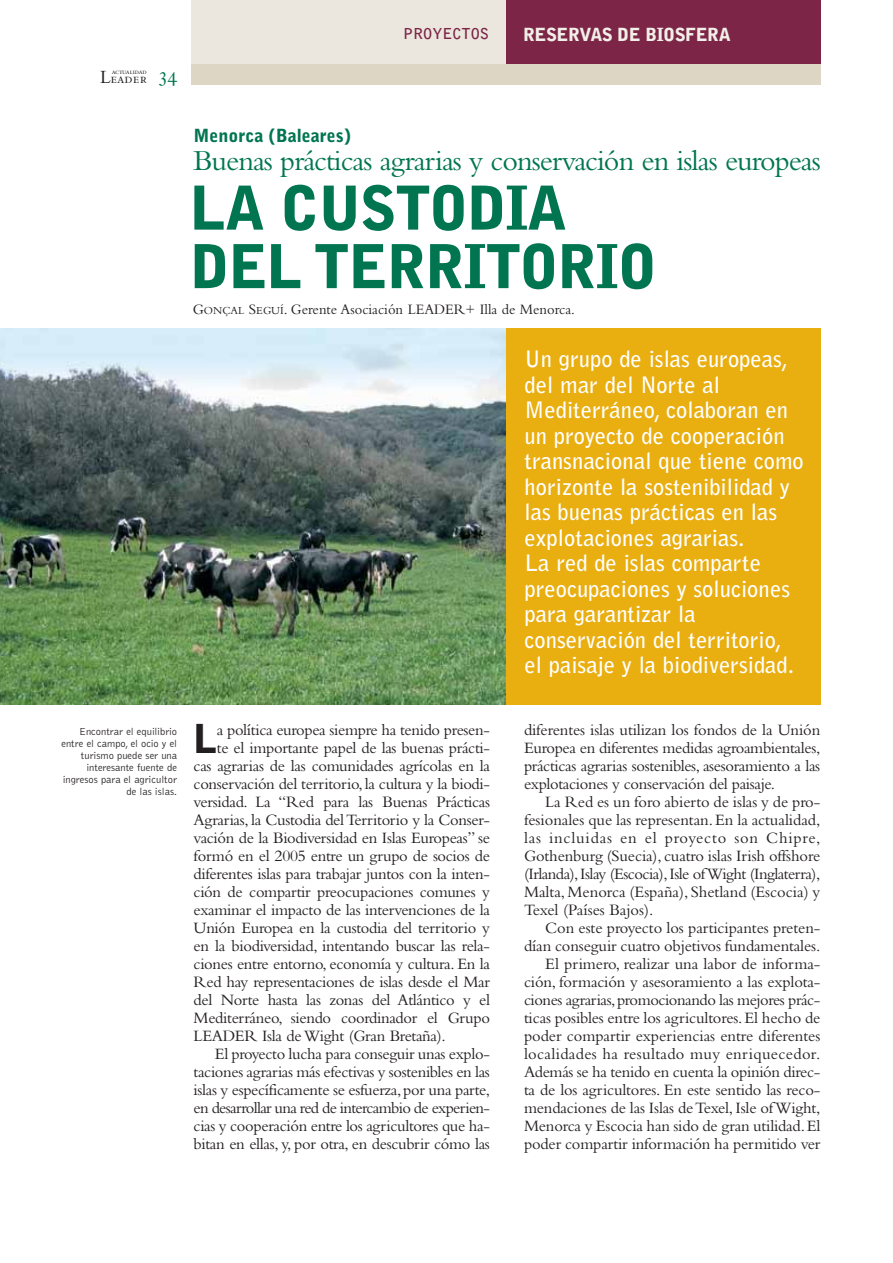
<style>
.page{position:relative;width:893px;height:1263px;background:#fff}
.page>*{position:absolute;margin:0;border:0;box-sizing:border-box;transform-origin:0 0}
.t1{font:900 60px/58.5px "Bell Gothic";letter-spacing:-.03em;color:#007550}
.t2{font:900 39.6px "Bell Gothic";color:#231f20}
.t3{font:30px "Bembo";letter-spacing:-.03em;color:#007550}
.t4{font:700 22.5px/25.5px "Bell Gothic";color:#fff}
.t5{font:22.5px "Bembo SC";color:#007550}
.t6{font:900 18px "Bell Gothic";letter-spacing:-.03em;color:#f2efe8}
.t7{font:900 18px "Bell Gothic";color:#007550}
.t8{font:16.5px/18px "Bembo";letter-spacing:-.02em;color:#231f20;text-align:justify}
.t9{font:16.5px "Bembo";letter-spacing:-.04em;color:#231f20}
.t10{font:15px "Bembo";color:#231f20}
.t11{font:700 15px "Bell Gothic";color:#7c2547}
.t12{font:14.25px "Bembo SC";letter-spacing:.015em;color:#231f20}
.t13{font:300 10.5px/12px "Bell Gothic";color:#231f20;text-align:right}
.t14{font:7.5px "Bembo SC";letter-spacing:-.04em;color:#231f20}
.s1{font-size:19.5px}
.s2{font-size:11.25px}
</style>
<div class="page">
<div style="left:506px;top:328px;width:315px;height:376px;background:#e9ae10"></div>
<div style="left:191px;top:64px;width:630px;height:21px;background:#ded6c5"></div>
<div style="left:191px;top:0;width:315px;height:64px;background:#ece7de"></div>
<div style="left:506px;top:0;width:314px;height:64px;background:#7c2547"></div>
<img style="left:0;top:328px;width:506px;height:376px">
<p class="t14" style="left:112px;top:69px;width:36px">actualidad</p>
<p class="t12" style="left:100px;top:74px;width:48px"><span class="s1">L</span>eader</p>
<h3 class="t5" style="left:158px;top:67px;width:22px">34</h3>
<p class="t11" style="left:403px;top:28px;width:87px">PROYECTOS</p>
<p class="t6" style="left:523px;top:27px;width:209px">RESERVAS DE BIOSFERA</p>
<p class="t7" style="left:193px;top:129px;width:159px">Menorca (Baleares)</p>
<h3 class="t3" style="left:193px;top:150px;width:629px">Buenas prácticas agrarias y conservación en islas europeas</h3>
<h1 class="t1" style="left:190px;top:184px;width:469px">LA CUSTODIA<br>DEL TERRITORIO</h1>
<p class="t10" style="left:193px;top:304px;width:384px">G<span class="s2">ONÇAL</span> S<span class="s2">EGUÍ</span>. Gerente Asociación LEADER+ Illa de Menorca.</p>
<p class="t4" style="left:524px;top:348px;width:281px">Un grupo de islas europeas, del mar del Norte al<br>Mediterráneo, colaboran en un proyecto de cooperación transnacional que tiene como horizonte la sostenibilidad y las buenas prácticas en las explotaciones agrarias.<br>La red de islas comparte preocupaciones y soluciones para garantizar la conservación del territorio, el paisaje y la biodiversidad.</p>
<p class="t13" style="left:61px;top:726px;width:117px">Encontrar el equilibrio entre el campo, el ocio y el turismo puede ser una interesante fuente de ingresos para el agricultor de las islas.</p>
<h2 class="t2" style="left:194px;top:724px;width:26px">L</h2>
<p class="t8" style="left:217px;top:722px;width:275px">a política europea siempre ha tenido presen-</p>
<p class="t8" style="left:217px;top:740px;width:275px">te el importante papel de las buenas prácti-</p>
<p class="t8" style="left:194px;top:758px;width:298px">cas agrarias de las comunidades agrícolas en la</p>
<p class="t8" style="left:194px;top:776px;width:298px">conservación del territorio, la cultura y la biodi-</p>
<p class="t8" style="left:194px;top:794px;width:298px">versidad. La “Red para las Buenas Prácticas</p>
<p class="t8" style="left:194px;top:812px;width:298px">Agrarias, la Custodia del Territorio y la Conser-</p>
<p class="t8" style="left:194px;top:830px;width:298px">vación de la Biodiversidad en Islas Europeas” se</p>
<p class="t8" style="left:194px;top:848px;width:298px">formó en el 2005 entre un grupo de socios de</p>
<p class="t8" style="left:194px;top:866px;width:298px">diferentes islas para trabajar juntos con la inten-</p>
<p class="t8" style="left:194px;top:884px;width:298px">ción de compartir preocupaciones comunes y</p>
<p class="t8" style="left:194px;top:902px;width:298px">examinar el impacto de las intervenciones de la</p>
<p class="t8" style="left:194px;top:920px;width:298px">Unión Europea en la custodia del territorio y</p>
<p class="t8" style="left:194px;top:938px;width:298px">en la biodiversidad, intentando buscar las rela-</p>
<p class="t8" style="left:194px;top:956px;width:298px">ciones entre entorno, economía y cultura. En la</p>
<p class="t8" style="left:194px;top:974px;width:298px">Red hay representaciones de islas desde el Mar</p>
<p class="t8" style="left:194px;top:992px;width:298px">del Norte hasta las zonas del Atlántico y el</p>
<p class="t8" style="left:194px;top:1010px;width:298px">Mediterráneo, siendo coordinador el Grupo</p>
<p class="t8" style="left:194px;top:1028px;width:254px">LEADER Isla de Wight (Gran Bretaña).</p>
<p class="t8" style="left:215px;top:1046px;width:277px">El proyecto lucha para conseguir unas explo-</p>
<p class="t8" style="left:194px;top:1064px;width:298px">taciones agrarias más efectivas y sostenibles en las</p>
<p class="t8" style="left:194px;top:1082px;width:298px">islas y específicamente se esfuerza, por una parte,</p>
<p class="t9" style="left:194px;top:1102px;width:298px">en desarrollar una red de intercambio de experien-</p>
<p class="t8" style="left:194px;top:1118px;width:298px">cias y cooperación entre los agricultores que ha-</p>
<p class="t8" style="left:194px;top:1136px;width:298px">bitan en ellas, y, por otra, en descubrir cómo las</p>
<p class="t8" style="left:524px;top:722px;width:298px">diferentes islas utilizan los fondos de la Unión Europea en diferentes medidas agroambientales, prácticas agrarias sostenibles, asesoramiento a las explotaciones y conservación del paisaje.</p>
<p class="t8" style="left:524px;top:794px;width:298px;text-indent:21px">La Red es un foro abierto de islas y de pro&shy;fesionales que las representan. En la actualidad, las incluidas en el proyecto son Chipre, Gothenburg (Suecia), cuatro islas Irish offshore (Irlanda), Islay (Escocia), Isle of Wight (Inglaterra), Malta, Menorca (España), Shetland (Escocia) y Texel (Países Bajos).</p>
<p class="t8" style="left:524px;top:920px;width:298px;text-align:right">Con este proyecto los participantes preten&shy;dían conseguir cuatro objetivos fundamentales.<br>El primero, realizar una labor de informa&shy;ción, formación y asesoramiento a las explota&shy;ciones agrarias, promocionando las mejores prác&shy;ticas posibles entre los agricultores. El hecho de poder compartir experiencias entre diferentes localidades ha resultado muy enriquecedor.<br>Además se ha tenido en cuenta la opinión direc&shy;ta de los agricultores. En este sentido las reco&shy;mendaciones de las Islas de Texel, Isle of Wight, Menorca y Escocia han sido de gran utilidad. El poder compartir información ha permitido ver</p>
</div>
